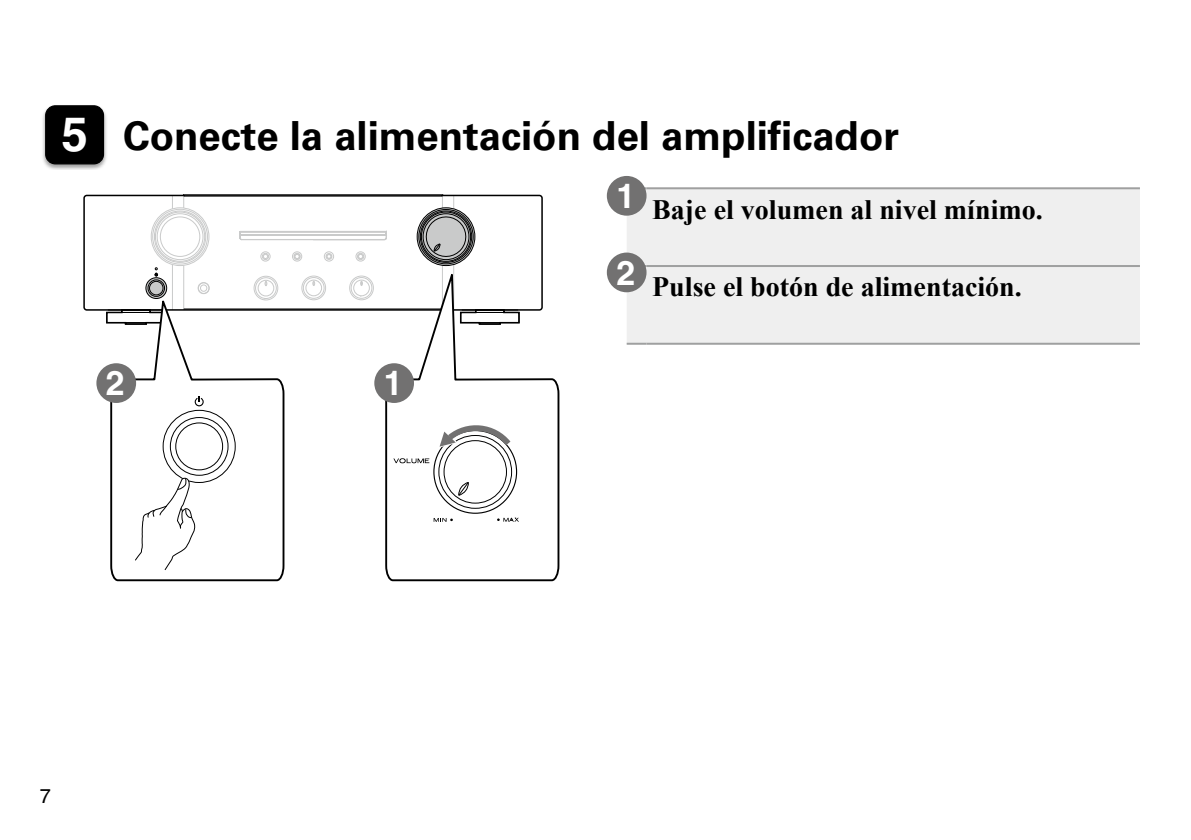
<style>
.page{position:relative;width:1191px;height:840px;background:#fff}
.page>*{position:absolute;margin:0;border:0;box-sizing:border-box;transform-origin:0 0}
.t1{font:700 40px "Univers LT Std";color:#000}
.t2{font:700 34px "Helvetica LT Std";color:#fff}
.t3{font:700 28px "Times New Roman";color:#000}
.t4{font:20px "Helvetica LT Std";color:#000}
.s1{font-family:"Helvetica LT Std";font-size:47.6px;color:#fff}
</style>
<div class="page">
<img style="left:42px;top:105px;width:65px;height:65px">
<div style="left:46px;top:106px;width:57px;height:58px;background:#000;border-radius:10px"></div>
<div style="left:45px;top:105px;width:59px;height:59px;border:1px solid #000;border-radius:10px"></div>
<svg style="left:83px;top:194px;width:460px;height:117px"></svg>
<svg style="left:105px;top:308px;width:4px;height:16px"></svg>
<svg style="left:239px;top:230px;width:148px;height:10px"></svg>
<svg style="left:155px;top:267px;width:3px;height:9px"></svg>
<div style="left:261px;top:251px;width:9px;height:10px;border:1px solid #c9caca;border-radius:50%"></div>
<div style="left:262px;top:253px;width:7px;height:6px;border:1px solid #c9caca;border-radius:50%"></div>
<svg style="left:263px;top:254px;width:5px;height:4px"></svg>
<svg style="left:109px;top:293px;width:176px;height:289px"></svg>
<svg style="left:384px;top:263px;width:176px;height:319px"></svg>
<div style="left:444px;top:440px;width:63px;height:63px;border:1px solid #000;border-radius:50%"></div>
<svg style="left:458px;top:481px;width:11px;height:15px"></svg>
<svg style="left:497px;top:517px;width:22px;height:4px"></svg>
<svg style="left:393px;top:458px;width:36px;height:5px"></svg>
<svg style="left:433px;top:517px;width:20px;height:4px"></svg>
<svg style="left:437px;top:424px;width:79px;height:27px"></svg>
<svg style="left:134px;top:380px;width:110px;height:190px"></svg>
<div style="left:626px;top:189px;width:514px;height:153px;background:#efefef"></div>
<hr style="left:626px;top:265px;width:20px;height:2px;background:#9fa0a0">
<hr style="left:646px;top:265px;width:494px;height:2px;background:#9fa0a0">
<hr style="left:626px;top:187px;width:20px;height:2px;background:#9fa0a0">
<hr style="left:646px;top:187px;width:494px;height:2px;background:#9fa0a0">
<hr style="left:626px;top:342px;width:20px;height:2px;background:#9fa0a0">
<hr style="left:646px;top:342px;width:494px;height:2px;background:#9fa0a0">
<div style="left:607px;top:176px;width:39px;height:39px;background:#727171;border-radius:50%"></div>
<div style="left:607px;top:252px;width:39px;height:40px;background:#727171;border-radius:50%"></div>
<div style="left:374px;top:363px;width:40px;height:40px;background:#727171;border-radius:50%"></div>
<div style="left:96px;top:363px;width:40px;height:40px;background:#727171;border-radius:50%"></div>
<h1 class="t1" style="left:61px;top:112px;width:839px"><span class="s1">5</span> Conecte la alimentación del amplificador</h1>
<p class="t2" style="left:106px;top:362px;width:20px">2</p>
<p class="t2" style="left:384px;top:362px;width:20px">1</p>
<p class="t2" style="left:616px;top:175px;width:20px">1</p>
<p class="t2" style="left:616px;top:252px;width:20px">2</p>
<p class="t3" style="left:652px;top:190px;width:392px">Baje el volumen al nivel mínimo.</p>
<p class="t3" style="left:652px;top:267px;width:371px">Pulse el botón de alimentación.</p>
<p class="t4" style="left:40px;top:784px;width:13px">7</p>
</div>
